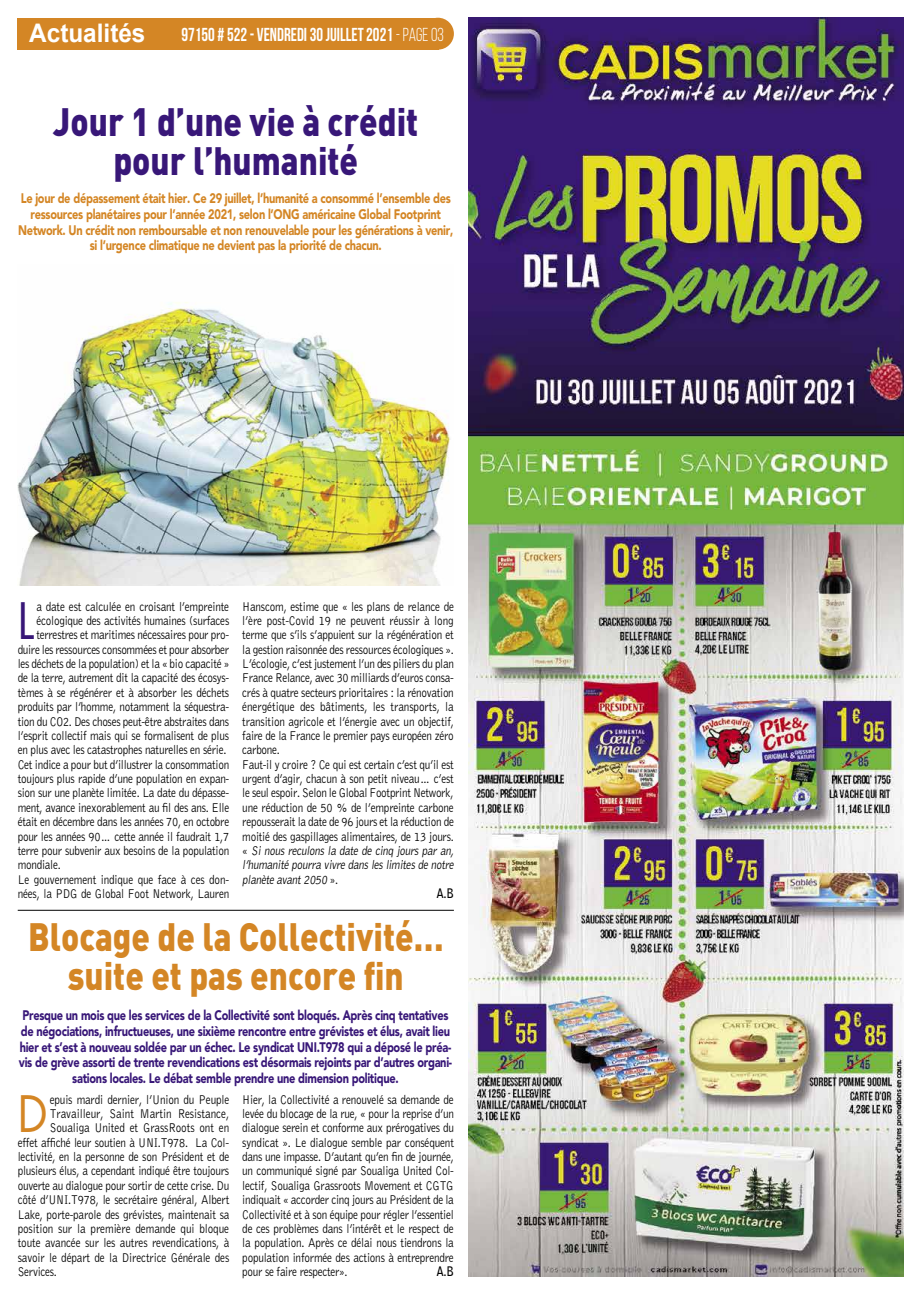
<style>
.page{position:relative;width:922px;height:1294px;background:#fff}
.page>*{position:absolute;margin:0;border:0;box-sizing:border-box;transform-origin:0 0}
.t1{font:48.88px "Futura";color:#d48625;scale:.9 1}
.t2{font:48.88px "Futura";color:#381778;scale:.9 1}
.t3{font:900 39.12px/39.1px "DIN Pro";color:#d48625;text-align:center;scale:.85 1}
.t4{font:900 39.12px/39.1px "DIN Pro";color:#381778;text-align:center;scale:.85 1}
.t5{font:700 25.62px "Arial";color:#fff;scale:.95 1}
.t6{font:700 18.75px "Bebas Neue";color:#fff;scale:.9 1}
.t7{font:900 13.75px/15.6px "Avenir";letter-spacing:-.025em;color:#381778;text-align:center;scale:.8 1}
.t8{font:900 13.75px/15.6px "Avenir";letter-spacing:-.025em;color:#d48625;text-align:center;scale:.8 1}
.t9{font:300 13.12px/14.4px "Bell Gothic";letter-spacing:-.025em;color:#000;text-align:justify;scale:.85 1}
.t10{font:300 13.12px "Bell Gothic";letter-spacing:-.005em;color:#000;scale:.85 1}
.t11{font:700 13.12px "Bell Gothic";color:#000;scale:.85 1}
.s1{font-weight:400}
</style>
<div class="page">
<div style="left:422px;top:18px;width:32px;height:32px;background:#d48625;border-radius:50%"></div>
<div style="left:18px;top:18px;width:421px;height:32px;background:#d48625"></div>
<img style="left:468px;top:18px;width:435px;height:1258px">
<hr style="left:18px;top:909px;width:436px;height:1px;background:#000">
<img style="left:18px;top:302px;width:432px;height:283px">
<h3 class="t5" style="left:29px;top:16px;width:124px">Actualités</h3>
<h3 class="t6" style="left:181px;top:24px;width:293px">97150 # 522 - VENDREDI 30 JUILLET 2021 <span class="s1">-page 03</span></h3>
<h2 class="t4" style="left:53px;top:101px;width:431px">Jour 1 d’une vie à crédit pour l’humanité</h2>
<p class="t8" style="left:18px;top:191px;width:545px">Le jour de dépassement était hier. Ce 29 juillet, l’humanité a consommé l’ensemble des ressources planétaires pour l’année 2021, selon l’ONG américaine Global Footprint Network. Un crédit non remboursable et non renouvelable pour les générations à venir, si l’urgence climatique ne devient pas la priorité de chacun.</p>
<h1 class="t2" style="left:18px;top:590px;width:20px">L</h1>
<p class="t9" style="left:36px;top:599px;width:228px">a date est calculée en croisant l’empreinte</p>
<p class="t9" style="left:36px;top:613px;width:228px">écologique des activités humaines (surfaces</p>
<p class="t9" style="left:36px;top:628px;width:228px">terrestres et maritimes nécessaires pour pro-</p>
<p class="t9" style="left:18px;top:642px;width:250px">duire les ressources consommées et pour absorber</p>
<p class="t9" style="left:18px;top:656px;width:250px">les déchets de la population) et la « bio capacité »</p>
<p class="t9" style="left:18px;top:671px;width:250px">de la terre, autrement dit la capacité des écosys-</p>
<p class="t9" style="left:18px;top:685px;width:250px">tèmes à se régénérer et à absorber les déchets</p>
<p class="t9" style="left:18px;top:700px;width:250px">produits par l’homme, notamment la séquestra-</p>
<p class="t9" style="left:18px;top:714px;width:250px">tion du CO2. Des choses peut-être abstraites dans</p>
<p class="t9" style="left:18px;top:728px;width:250px">l’esprit collectif mais qui se formalisent de plus</p>
<p class="t9" style="left:18px;top:743px;width:247px">en plus avec les catastrophes naturelles en série.</p>
<p class="t9" style="left:18px;top:757px;width:250px">Cet indice a pour but d’illustrer la consommation</p>
<p class="t9" style="left:18px;top:771px;width:250px">toujours plus rapide d’une population en expan-</p>
<p class="t9" style="left:18px;top:786px;width:250px">sion sur une planète limitée. La date du dépasse-</p>
<p class="t9" style="left:18px;top:800px;width:250px">ment, avance inexorablement au fil des ans. Elle</p>
<p class="t9" style="left:18px;top:815px;width:250px">était en décembre dans les années 70, en octobre</p>
<p class="t9" style="left:18px;top:829px;width:250px">pour les années 90… cette année il faudrait 1,7</p>
<p class="t9" style="left:18px;top:843px;width:250px">terre pour subvenir aux besoins de la population</p>
<p class="t9" style="left:18px;top:858px;width:52px">mondiale.</p>
<p class="t9" style="left:18px;top:872px;width:250px">Le gouvernement indique que face à ces don-</p>
<p class="t9" style="left:18px;top:886px;width:250px">nées, la PDG de Global Foot Network, Lauren</p>
<p class="t9" style="left:242px;top:599px;width:253px;text-align:left">Hanscom, estime que « les plans de relance de l’ère post-Covid 19 ne peuvent réussir à long terme que s’ils s’appuient sur la régénération et la gestion raisonnée des ressources écologiques ».<br>L’écologie, c’est justement l’un des piliers du plan France Relance, avec 30 milliards d’euros consa&shy;crés à quatre secteurs prioritaires : la rénovation énergétique des bâtiments, les transports, la transition agricole et l’énergie avec un objectif, faire de la France le premier pays européen zéro carbone.<br>Faut-il y croire ? Ce qui est certain c’est qu’il est urgent d’agir, chacun à son petit niveau… c’est le seul espoir. Selon le Global Footprint Network, une réduction de 50 % de l’empreinte carbone repousserait la date de 96 jours et la réduction de moitié des gaspillages alimentaires, de 13 jours. « Si nous reculons la date de cinq jours par an, l’humanité pourra vivre dans les limites de notre planète avant2050 » .</p>
<p class="t11" style="left:436px;top:885px;width:22px">A.B</p>
<h2 class="t3" style="left:28px;top:915px;width:490px">Blocage de la Collectivité… suite et pas encore fin</h2>
<p class="t7" style="left:19px;top:1007px;width:543px">Presque un mois que les services de la Collectivité sont bloqués. Après cinq tentatives de négociations, infructueuses, une sixième rencontre entre grévistes et élus, avait lieu hier et s’est à nouveau soldée par un échec. Le syndicat UNI.T978 qui a déposé le préa&shy;vis de grève assorti de trente revendications est désormais rejoints par d’autres organi&shy;sations locales. Le débat semble prendre une dimension politique.</p>
<h1 class="t1" style="left:18px;top:1083px;width:35px">D</h1>
<p class="t9" style="left:50px;top:1092px;width:213px">epuis mardi dernier, l’Union du Peuple</p>
<p class="t10" style="left:50px;top:1106px;width:212px">Travailleur, Saint Martin Resistance,</p>
<p class="t9" style="left:50px;top:1120px;width:213px">Soualiga United et GrassRoots ont en</p>
<p class="t9" style="left:18px;top:1135px;width:250px">effet affiché leur soutien à UNI.T978. La Col-</p>
<p class="t9" style="left:18px;top:1149px;width:250px">lectivité, en la personne de son Président et de</p>
<p class="t9" style="left:18px;top:1164px;width:250px">plusieurs élus, a cependant indiqué être toujours</p>
<p class="t9" style="left:18px;top:1178px;width:250px">ouverte au dialogue pour sortir de cette crise. Du</p>
<p class="t9" style="left:18px;top:1192px;width:250px">côté d’UNI.T978, le secrétaire général, Albert</p>
<p class="t9" style="left:18px;top:1207px;width:250px">Lake, porte-parole des grévistes, maintenait sa</p>
<p class="t9" style="left:18px;top:1221px;width:250px">position sur la première demande qui bloque</p>
<p class="t9" style="left:18px;top:1235px;width:250px">toute avancée sur les autres revendications, à</p>
<p class="t9" style="left:18px;top:1250px;width:250px">savoir le départ de la Directrice Générale des</p>
<p class="t9" style="left:18px;top:1264px;width:48px">Services.</p>
<p class="t9" style="left:242px;top:1092px;width:250px">Hier, la Collectivité a renouvelé sa demande de levée du blocage de la rue, « pour la reprise d’un dialogue serein et conforme aux prérogatives du syndicat ». Le dialogue semble par conséquent dans une impasse. D’autant qu’en fin de journée, un communiqué signé par Soualiga United Col&shy;lectif, Soualiga Grassroots Movement et CGTG indiquait « accorder cinq jours au Président de la Collectivité et à son équipe pour régler l’essentiel de ces problèmes dans l’intérêt et le respect de la population. Après ce délai nous tiendrons la population informée des actions à entreprendre pour se faire respecter».</p>
<p class="t11" style="left:436px;top:1263px;width:22px">A.B</p>
</div>
